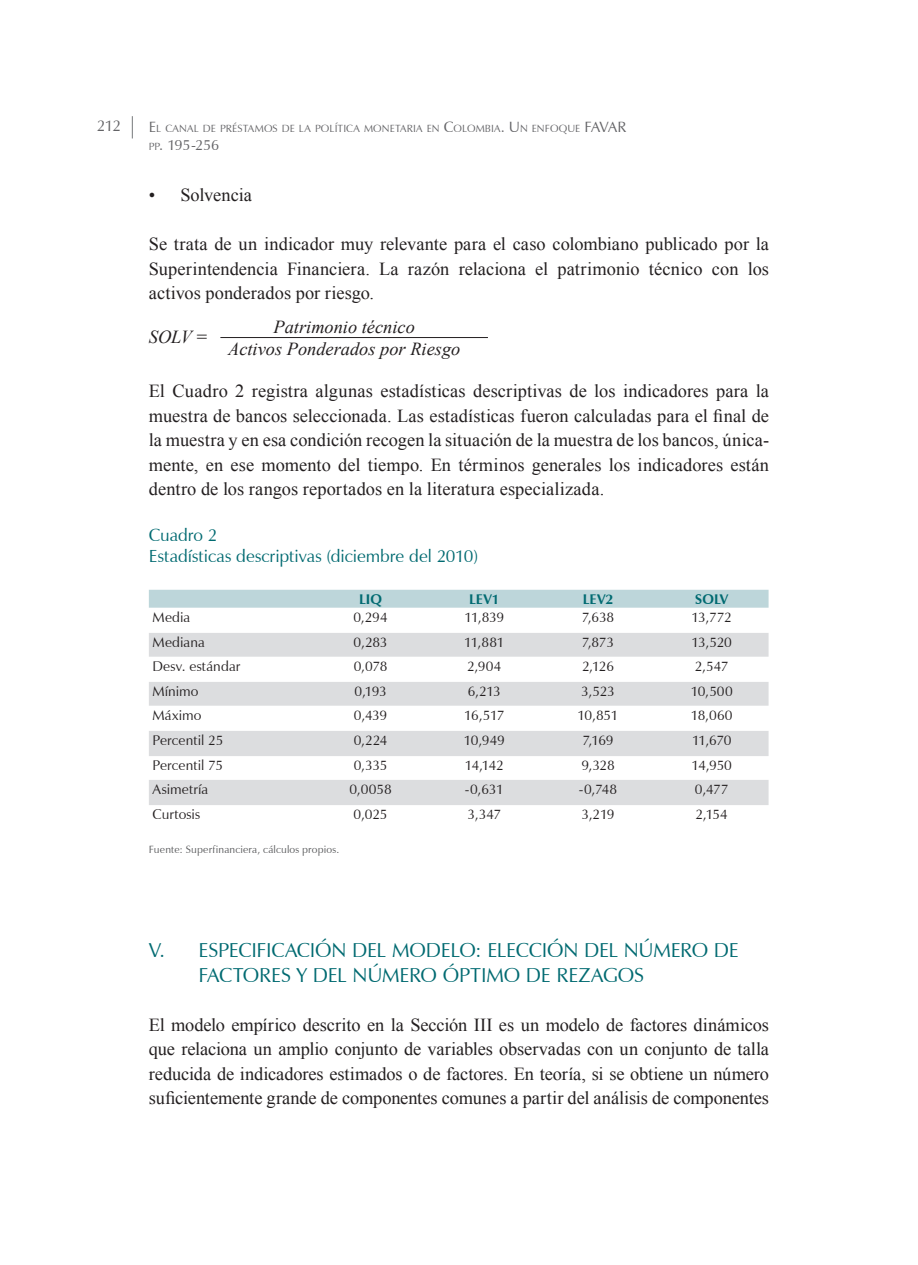
<style>
.page{position:relative;width:918px;height:1265px;background:#fff}
.page>*{position:absolute;margin:0;border:0;box-sizing:border-box;transform-origin:0 0}
.t1{font:20.12px/24.5px "Zapf Humanist 601 BT";letter-spacing:-.01em;color:#006a71}
.Corrido_español{font:18.38px/24.5px "Times New Roman";letter-spacing:.005em;color:#231f20;text-align:justify}
.Corrido_español_Prim{font:18.38px/24.5px "Times New Roman";letter-spacing:-.005em;color:#231f20;text-align:justify}
.t2{font:italic 18.38px/22.1px "Times New Roman";color:#231f20;text-align:center}
.titulo_grafico{font:17.5px "Zapf Humanist 601 BT";color:#006a71}
.t3{font:15.75px "Zapf Humanist 601 BT";color:#636366}
.t4{font:14.88px "Zapf Humanist 601 BT";letter-spacing:-.015em;color:#636366}
.texto_tabla{font:14px "Zapf Humanist 601 BT";letter-spacing:-.005em;color:#231f20}
.texto_tabla_-_encabe{font:700 14px "Zapf Humanist 601 BT";letter-spacing:.01em;color:#006a71}
.texto_tabla-2{font:14px "Zapf Humanist 601 BT";letter-spacing:.015em;color:#231f20}
.Corrido_español-2{font:10.5px "Zapf Humanist 601 BT";letter-spacing:.015em;color:#57585a}
.t5{font:10.33px "Zapf Humanist 601 BT";letter-spacing:.01em;color:#636366}
.s1{font-size:14.88px}
.s2{font-size:10.33px}
.s3{font-style:normal}
</style>
<div class="page">
<svg style="left:132px;top:116px;width:1px;height:22px"></svg>
<hr style="left:220px;top:337px;width:268px;height:1px;background:#231f20">
<div style="left:149px;top:590px;width:619px;height:18px;background:#bdd6da"></div>
<svg style="left:149px;top:633px;width:619px;height:172px;fill:#dcdddf"></svg>
<p class="t3" style="left:97px;top:115px;width:26px">212</p>
<p class="t5" style="left:149px;top:122px;width:470px"><span class="s1">E</span> L CANAL DE PRÉSTAMOS DE LA POLÍTICA MONETARIA EN <span class="s1">C</span>OLOMBIA<span class="s1">. U</span> N ENFOQUE <span class="s1">FAVAR</span></p>
<p class="t4" style="left:149px;top:136px;width:72px"><span class="s2">PP</span>. 195-256</p>
<p class="Corrido_español" style="left:149px;top:183px;width:105px">• Solvencia</p>
<p class="Corrido_español" style="left:149px;top:232px;width:622px">Se trata de un indicador muy relevante para el caso colombiano publicado por la Superintendencia Financiera. La razón relaciona el patrimonio técnico con los activos ponderados por riesgo.</p>
<p class="t2" style="left:228px;top:315px;width:234px">Patrimonio técnico<br>Activos Ponderados por Riesgo</p>
<p class="t2" style="left:149px;top:325px;width:60px">SOLV <span class="s3">=</span></p>
<p class="Corrido_español" style="left:149px;top:379px;width:622px">El Cuadro 2 registra algunas estadísticas descriptivas de los indicadores para la muestra de bancos seleccionada. Las estadísticas fueron calculadas para el final de la muestra y en esa condición recogen la situación de la muestra de los bancos, única&shy;mente, en ese momento del tiempo. En términos generales los indicadores están dentro de los rangos reportados en la literatura especializada.</p>
<p class="titulo_grafico" style="left:149px;top:524px;width:70px">Cuadro 2</p>
<p class="titulo_grafico" style="left:149px;top:545px;width:331px">Estadísticas descriptivas (diciembre del 2010)</p>
<p class="texto_tabla_-_encabe" style="left:359px;top:591px;width:24px">LIQ</p>
<p class="texto_tabla_-_encabe" style="left:469px;top:591px;width:32px">LEV1</p>
<p class="texto_tabla_-_encabe" style="left:583px;top:591px;width:32px">LEV2</p>
<p class="texto_tabla_-_encabe" style="left:695px;top:591px;width:35px">SOLV</p>
<p class="texto_tabla" style="left:152px;top:608px;width:39px">Media</p>
<p class="texto_tabla" style="left:353px;top:608px;width:36px">0,294</p>
<p class="texto_tabla" style="left:464px;top:608px;width:41px">11,839</p>
<p class="texto_tabla" style="left:582px;top:608px;width:34px">7,638</p>
<p class="texto_tabla" style="left:691px;top:608px;width:42px">13,772</p>
<p class="texto_tabla" style="left:152px;top:634px;width:54px">Mediana</p>
<p class="texto_tabla" style="left:354px;top:634px;width:36px">0,283</p>
<p class="texto_tabla" style="left:464px;top:634px;width:42px">11,881</p>
<p class="texto_tabla" style="left:582px;top:634px;width:34px">7,873</p>
<p class="texto_tabla" style="left:691px;top:634px;width:42px">13,520</p>
<p class="texto_tabla-2" style="left:152px;top:657px;width:89px">Desv. estándar</p>
<p class="texto_tabla" style="left:354px;top:657px;width:35px">0,078</p>
<p class="texto_tabla" style="left:467px;top:657px;width:36px">2,904</p>
<p class="texto_tabla" style="left:582px;top:657px;width:34px">2,126</p>
<p class="texto_tabla" style="left:695px;top:657px;width:35px">2,547</p>
<p class="texto_tabla" style="left:152px;top:683px;width:48px">Mínimo</p>
<p class="texto_tabla" style="left:354px;top:683px;width:34px">0,193</p>
<p class="texto_tabla" style="left:468px;top:683px;width:35px">6,213</p>
<p class="texto_tabla" style="left:581px;top:683px;width:35px">3,523</p>
<p class="texto_tabla" style="left:690px;top:683px;width:44px">10,500</p>
<p class="texto_tabla" style="left:152px;top:706px;width:51px">Máximo</p>
<p class="texto_tabla" style="left:354px;top:706px;width:35px">0,439</p>
<p class="texto_tabla" style="left:464px;top:706px;width:42px">16,517</p>
<p class="texto_tabla" style="left:577px;top:706px;width:43px">10,851</p>
<p class="texto_tabla" style="left:691px;top:706px;width:43px">18,060</p>
<p class="texto_tabla" style="left:152px;top:732px;width:72px">Percentil 25</p>
<p class="texto_tabla" style="left:354px;top:732px;width:35px">0,224</p>
<p class="texto_tabla" style="left:464px;top:732px;width:42px">10,949</p>
<p class="texto_tabla" style="left:582px;top:732px;width:32px">7,169</p>
<p class="texto_tabla" style="left:692px;top:732px;width:41px">11,670</p>
<p class="texto_tabla" style="left:152px;top:757px;width:72px">Percentil 75</p>
<p class="texto_tabla" style="left:354px;top:757px;width:35px">0,335</p>
<p class="texto_tabla" style="left:465px;top:757px;width:40px">14,142</p>
<p class="texto_tabla" style="left:581px;top:757px;width:35px">9,328</p>
<p class="texto_tabla" style="left:691px;top:757px;width:42px">14,950</p>
<p class="texto_tabla" style="left:152px;top:781px;width:57px">Asimetría</p>
<p class="texto_tabla" style="left:349px;top:781px;width:44px">0,0058</p>
<p class="texto_tabla" style="left:465px;top:781px;width:40px">-0,631</p>
<p class="texto_tabla" style="left:579px;top:781px;width:40px">-0,748</p>
<p class="texto_tabla" style="left:695px;top:781px;width:35px">0,477</p>
<p class="texto_tabla" style="left:152px;top:806px;width:49px">Curtosis</p>
<p class="texto_tabla" style="left:354px;top:806px;width:35px">0,025</p>
<p class="texto_tabla" style="left:467px;top:806px;width:35px">3,347</p>
<p class="texto_tabla" style="left:581px;top:806px;width:35px">3,219</p>
<p class="texto_tabla" style="left:695px;top:806px;width:34px">2,154</p>
<p class="Corrido_español-2" style="left:149px;top:843px;width:192px">Fuente: Superfinanciera, cálculos propios.</p>
<p class="t1" style="left:198px;top:938px;width:542px;text-indent:-50px">V. ESPECIFICACIÓN DEL MODELO: ELECCIÓN DEL NÚMERO DE<br>FACTORES Y DEL NÚMERO ÓPTIMO DE REZAGOS</p>
<p class="Corrido_español_Prim" style="left:149px;top:1012px;width:622px">El modelo empírico descrito en la Sección III es un modelo de factores dinámicos que relaciona un amplio conjunto de variables observadas con un conjunto de talla reducida de indicadores estimados o de factores. En teoría, si se obtiene un número suficientemente grande de componentes comunes a partir del análisis de componentes</p>
</div>
